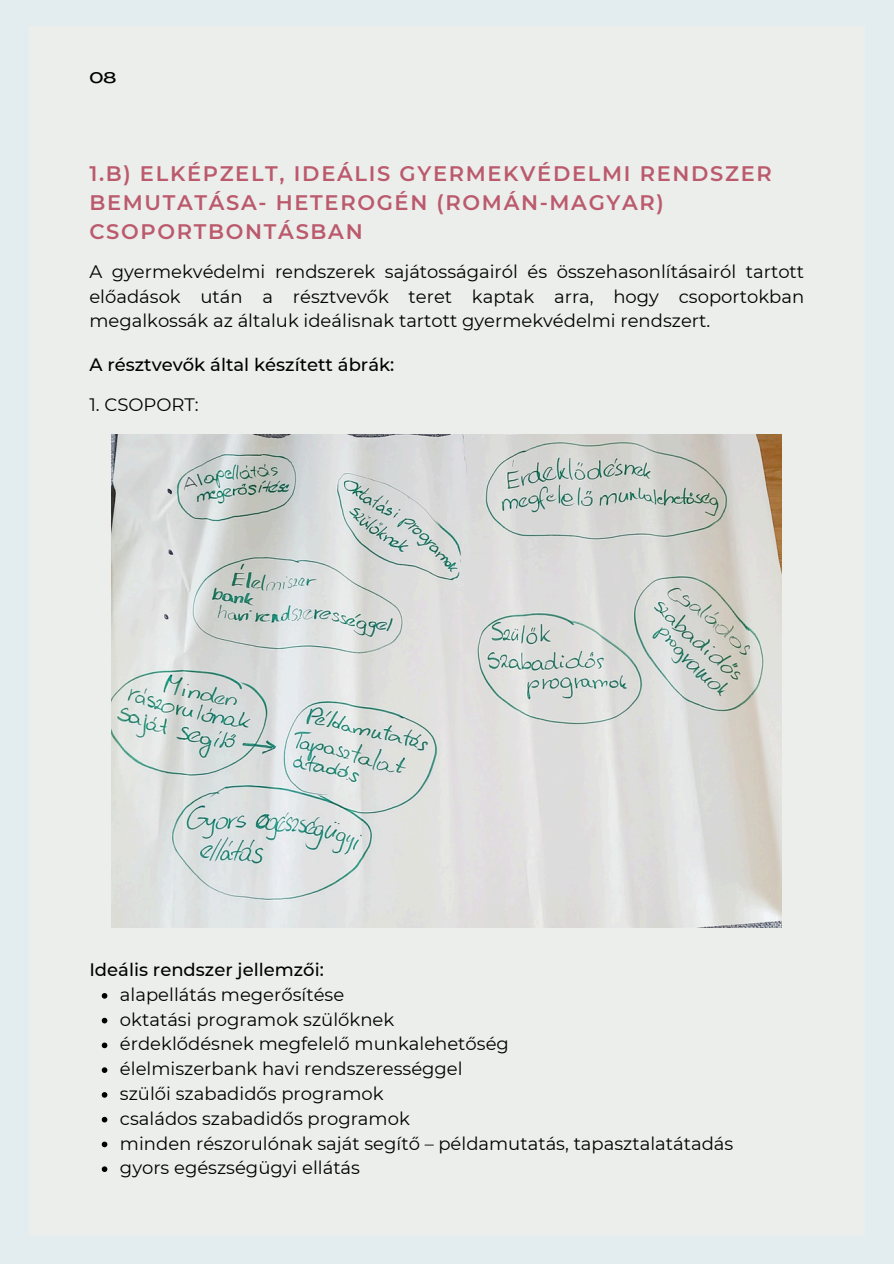
<style>
.page{position:relative;width:894px;height:1264px;background:#fff}
.page>*{position:absolute;margin:0;border:0;box-sizing:border-box;transform-origin:0 0}
.t1{font:600 21px/29.2px "Montserrat";letter-spacing:.08em;color:#bb5a6c}
.t2{font:18px/24.8px "Montserrat";color:#000;text-align:justify}
.t3{font:500 18px "Montserrat";color:#000001}
.t4{font:500 18px "Montserrat";color:#000}
.t5{font:500 15px "Agrandir Grand";color:#000001}
</style>
<div class="page">
<div style="left:0;top:0;width:893px;height:1263px;background:#e3ecef"></div>
<div style="left:29px;top:26px;width:835px;height:1210px;background:#eceeec"></div>
<img style="left:112px;top:434px;width:669px;height:493px">
<svg style="left:102px;top:993px;width:5px;height:5px"></svg>
<svg style="left:102px;top:1017px;width:5px;height:6px"></svg>
<svg style="left:102px;top:1042px;width:5px;height:6px"></svg>
<svg style="left:102px;top:1067px;width:5px;height:5px"></svg>
<svg style="left:102px;top:1092px;width:5px;height:5px"></svg>
<svg style="left:102px;top:1116px;width:5px;height:6px"></svg>
<svg style="left:102px;top:1141px;width:5px;height:6px"></svg>
<svg style="left:102px;top:1166px;width:5px;height:5px"></svg>
<p class="t5" style="left:89px;top:72px;width:28px">08</p>
<p class="t1" style="left:89px;top:159px;width:683px">1.B) ELKÉPZELT, IDEÁLIS GYERMEKVÉDELMI RENDSZER<br>BEMUTATÁSA- HETEROGÉN (ROMÁN-MAGYAR)<br>CSOPORTBONTÁSBAN</p>
<p class="t2" style="left:89px;top:259px;width:716px">A gyermekvédelmi rendszerek sajátosságairól és összehasonlításairól tartott előadások után a résztvevők teret kaptak arra, hogy csoportokban megalkossák az általuk ideálisnak tartott gyermekvédelmi rendszert.</p>
<p class="t3" style="left:89px;top:354px;width:306px">A résztvevők által készített ábrák:</p>
<p class="t2" style="left:89px;top:392px;width:111px">1. CSOPORT:</p>
<p class="t4" style="left:89px;top:958px;width:236px">Ideális rendszer jellemzői:</p>
<p class="t2" style="left:120px;top:982px;width:614px;text-align:left">alapellátás megerősítése<br>oktatási programok szülőknek<br>érdeklődésnek megfelelő munkalehetőség<br>élelmiszerbank havi rendszerességgel<br>szülői szabadidős programok<br>családos szabadidős programok<br>minden részorulónak saját segítő – példamutatás, tapasztalatátadás gyors egészségügyi ellátás</p>
</div>
